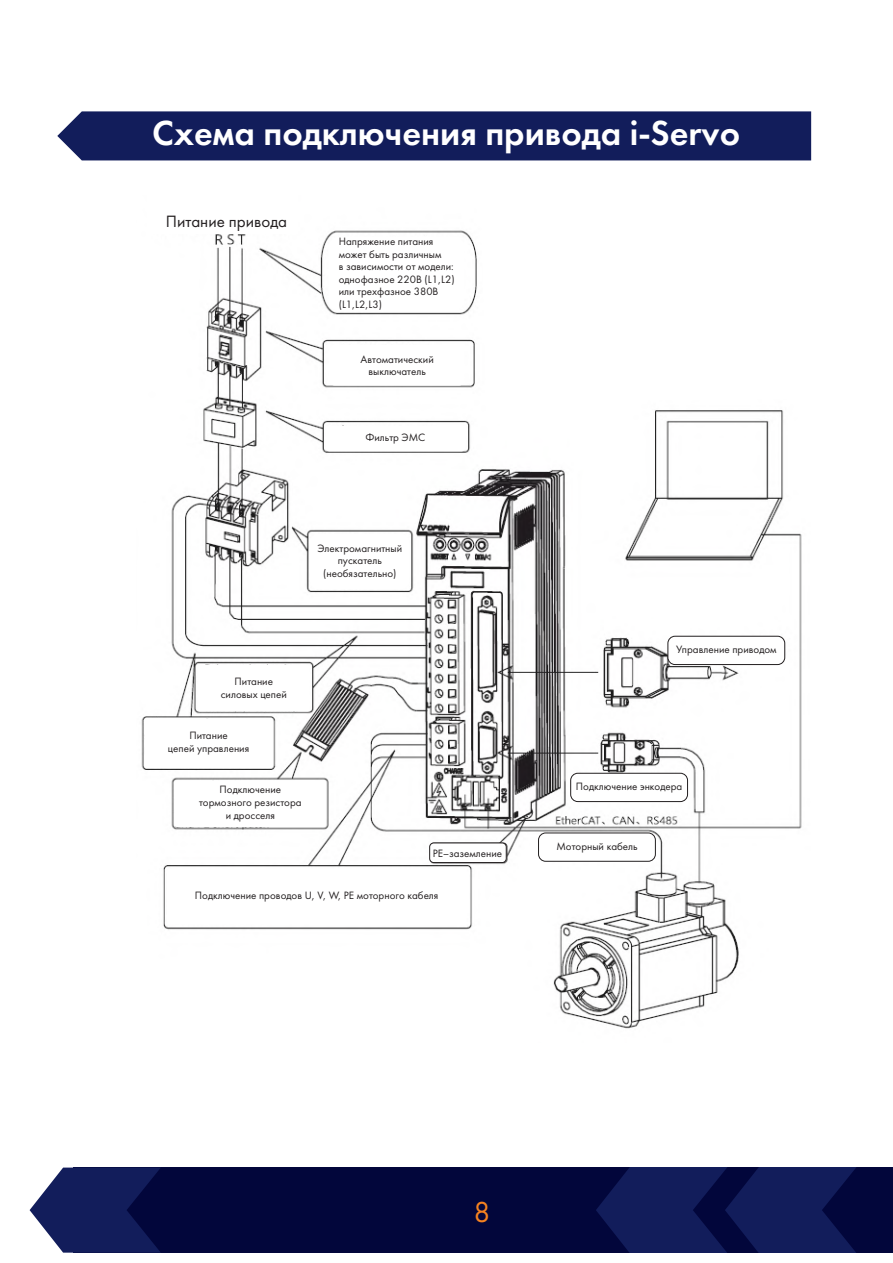
<style>
.page{position:relative;width:893px;height:1263px;background:#fff}
.page>*{position:absolute;margin:0;border:0;box-sizing:border-box;transform-origin:0 0}
.t1{font:36px "Futura Demi C";color:#fff}
.t2{font:30px "Futura Book C";color:#f58220}
.t3{font:16.95px "Futura Book C";color:#231f20}
.t4{font:11.1px/12.5px "Futura Book C";color:#231f20;text-align:center}
</style>
<div class="page">
<div style="left:73px;top:1167px;width:820px;height:85px;background:#02063b"></div>
<svg style="left:596px;top:1167px;width:260px;height:85px"></svg>
<svg style="left:30px;top:1167px;width:130px;height:85px"></svg>
<div style="left:57px;top:111px;width:754px;height:49px;background:#121d5b"></div>
<img style="left:141px;top:230px;width:661px;height:799px">
<div style="left:148px;top:192px;width:150px;height:42px;background:#fff"></div>
<div style="left:328px;top:236px;width:136px;height:75px;background:#fff;border-radius:11px"></div>
<div style="left:329px;top:345px;width:136px;height:41px;background:#fff;border-radius:6px"></div>
<div style="left:326px;top:426px;width:139px;height:25px;background:#fff;border-radius:4px"></div>
<div style="left:310px;top:534px;width:100px;height:55px;background:#fff;border-radius:8px"></div>
<div style="left:197px;top:665px;width:113px;height:47px;background:#fff;border-radius:3px"></div>
<div style="left:144px;top:718px;width:129px;height:50px;background:#fff;border-radius:3px"></div>
<div style="left:174px;top:780px;width:152px;height:47px;background:#fff;border-radius:3px"></div>
<div style="left:167px;top:868px;width:300px;height:57px;background:#fff;border-radius:3px"></div>
<div style="left:667px;top:636px;width:118px;height:29px;background:#fff;border:1px solid #231f20;border-radius:7px"></div>
<div style="left:570px;top:773px;width:118px;height:29px;background:#fff;border:1px solid #231f20;border-radius:7px"></div>
<div style="left:538px;top:832px;width:118px;height:30px;background:#fff;border:1px solid #231f20;border-radius:7px"></div>
<div style="left:429px;top:842px;width:78px;height:21px;background:#fff;border:1px solid #231f20;border-radius:4px"></div>
<h1 class="t1" style="left:152px;top:118px;width:590px">Схема подключения привода i-Servo</h1>
<h3 class="t3" style="left:166px;top:214px;width:123px">Питание привода</h3>
<p class="t4" style="left:339px;top:236px;width:117px;text-align:left">Напряжение питания может быть различным<br>в зависимости от модели: однофазное 220В (L1,L2) или трехфазное 380В (L1,L2,L3)</p>
<p class="t4" style="left:361px;top:354px;width:75px">Автоматический выключатель</p>
<p class="t4" style="left:365px;top:432px;width:61px">Фильтр ЭМС</p>
<p class="t4" style="left:317px;top:543px;width:86px">Электромагнитный пускатель (необязательно)</p>
<p class="t4" style="left:221px;top:676px;width:68px">Питание силовых цепей</p>
<p class="t4" style="left:168px;top:730px;width:83px">Питание<br>цепей управления</p>
<p class="t4" style="left:199px;top:784px;width:104px">Подключение тормозного резистора и дросселя</p>
<p class="t4" style="left:433px;top:848px;width:71px">РЕ–заземление</p>
<p class="t4" style="left:195px;top:890px;width:245px">Подключение проводов U, V, W, PE моторного кабеля</p>
<p class="t4" style="left:676px;top:644px;width:102px">Управление приводом</p>
<p class="t4" style="left:576px;top:781px;width:108px">Подключение энкодера</p>
<p class="t4" style="left:556px;top:840px;width:83px">Моторный кабель</p>
<h2 class="t2" style="left:474px;top:1199px;width:19px">8</h2>
</div>
